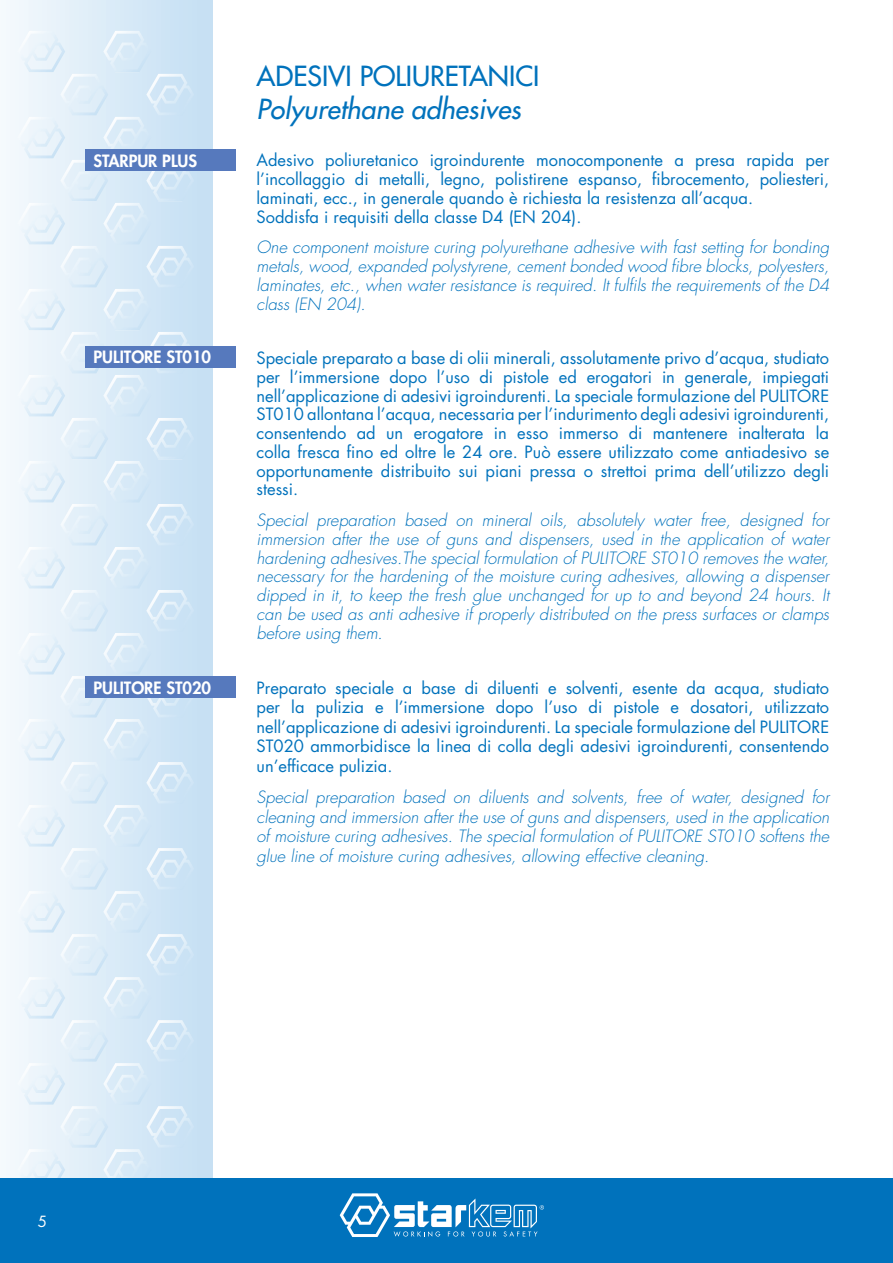
<style>
.page{position:relative;width:893px;height:1263px;background:#fff}
.page>*{position:absolute;margin:0;border:0;box-sizing:border-box;transform-origin:0 0}
.t1{font:italic 500 27px "Futura Std";color:#0072bc}
.t2{font:500 27px "Futura Std";color:#0072bc}
.t3{font:16.5px/18.8px "Futura Std";color:#0072bc;text-align:justify}
.t4{font:italic 300 16.5px/18.8px "Futura Std";color:#0072bc;text-align:justify}
.t5{font:800 16.5px "Futura Std";color:#fff}
.t6{font:15px "Futura Std";color:#fff}
</style>
<div class="page">
<hr style="left:892px;top:0;width:1px;height:1263px;background:#f8fafd">
<div style="left:0;top:0;width:25px;height:1263px;background:#f6fafd"></div>
<div style="left:15px;top:0;width:28px;height:1263px;background:#f2f8fc"></div>
<div style="left:29px;top:0;width:28px;height:1263px;background:#eef5fb"></div>
<div style="left:47px;top:0;width:28px;height:1263px;background:#eaf3fa"></div>
<div style="left:65px;top:0;width:28px;height:1263px;background:#e6f1f9"></div>
<div style="left:79px;top:0;width:28px;height:1263px;background:#e2eff9"></div>
<div style="left:97px;top:0;width:28px;height:1263px;background:#deedf8"></div>
<div style="left:111px;top:0;width:28px;height:1263px;background:#daebf8"></div>
<div style="left:129px;top:0;width:28px;height:1263px;background:#d6e9f7"></div>
<div style="left:147px;top:0;width:28px;height:1263px;background:#d2e6f6"></div>
<div style="left:161px;top:0;width:28px;height:1263px;background:#cee4f5"></div>
<div style="left:179px;top:0;width:28px;height:1263px;background:#cae2f5"></div>
<div style="left:197px;top:0;width:15px;height:1263px;background:#c7e0f3"></div>
<img style="left:25px;top:31px;width:40px;height:41px">
<img style="left:61px;top:74px;width:47px;height:41px">
<img style="left:103px;top:31px;width:44px;height:41px">
<img style="left:146px;top:74px;width:45px;height:41px">
<img style="left:25px;top:117px;width:40px;height:41px">
<img style="left:61px;top:160px;width:47px;height:41px">
<img style="left:103px;top:117px;width:48px;height:33px">
<img style="left:146px;top:171px;width:45px;height:29px">
<img style="left:25px;top:203px;width:40px;height:41px">
<img style="left:61px;top:246px;width:47px;height:41px">
<img style="left:103px;top:203px;width:44px;height:41px">
<img style="left:146px;top:246px;width:44px;height:41px">
<img style="left:25px;top:289px;width:40px;height:41px">
<img style="left:61px;top:332px;width:47px;height:41px">
<img style="left:103px;top:289px;width:44px;height:41px">
<img style="left:146px;top:332px;width:48px;height:41px">
<img style="left:25px;top:375px;width:40px;height:41px">
<img style="left:61px;top:418px;width:47px;height:41px">
<img style="left:103px;top:375px;width:44px;height:41px">
<img style="left:146px;top:418px;width:45px;height:40px">
<img style="left:25px;top:461px;width:40px;height:41px">
<img style="left:61px;top:504px;width:47px;height:41px">
<img style="left:103px;top:461px;width:44px;height:41px">
<img style="left:146px;top:504px;width:44px;height:41px">
<img style="left:25px;top:547px;width:40px;height:41px">
<img style="left:61px;top:590px;width:47px;height:41px">
<img style="left:103px;top:547px;width:43px;height:41px">
<img style="left:146px;top:590px;width:44px;height:41px">
<img style="left:25px;top:633px;width:40px;height:41px">
<img style="left:61px;top:676px;width:47px;height:41px">
<img style="left:104px;top:633px;width:43px;height:41px">
<img style="left:146px;top:676px;width:48px;height:41px">
<img style="left:25px;top:719px;width:40px;height:41px">
<img style="left:61px;top:762px;width:47px;height:41px">
<img style="left:104px;top:719px;width:43px;height:41px">
<img style="left:146px;top:762px;width:44px;height:41px">
<img style="left:25px;top:805px;width:40px;height:41px">
<img style="left:61px;top:848px;width:47px;height:41px">
<img style="left:104px;top:805px;width:42px;height:41px">
<img style="left:146px;top:848px;width:44px;height:41px">
<img style="left:24px;top:891px;width:41px;height:41px">
<img style="left:61px;top:934px;width:47px;height:41px">
<img style="left:104px;top:891px;width:43px;height:41px">
<img style="left:146px;top:934px;width:44px;height:41px">
<img style="left:24px;top:977px;width:41px;height:41px">
<img style="left:61px;top:1020px;width:47px;height:41px">
<img style="left:104px;top:977px;width:43px;height:41px">
<img style="left:146px;top:1020px;width:44px;height:41px">
<img style="left:25px;top:1063px;width:40px;height:41px">
<img style="left:61px;top:1106px;width:47px;height:41px">
<img style="left:104px;top:1063px;width:42px;height:41px">
<img style="left:146px;top:1106px;width:44px;height:41px">
<img style="left:17px;top:1149px;width:48px;height:30px">
<img style="left:103px;top:1149px;width:48px;height:30px">
<hr style="left:892px;top:1179px;width:1px;height:84px;background:#0072bc">
<div style="left:0;top:1179px;width:892px;height:84px;background:#0072bc"></div>
<svg style="left:340px;top:1193px;width:204px;height:44px"></svg>
<div style="left:85px;top:150px;width:150px;height:21px;background:#5679bd"></div>
<div style="left:85px;top:346px;width:150px;height:21px;background:#5679bd"></div>
<div style="left:85px;top:677px;width:150px;height:21px;background:#5679bd"></div>
<p class="t5" style="left:94px;top:150px;width:105px">STARPUR PLUS</p>
<p class="t5" style="left:94px;top:346px;width:119px">PULITORE ST010</p>
<h1 class="t2" style="left:257px;top:59px;width:284px">ADESIVI POLIURETANICI</h1>
<h1 class="t1" style="left:257px;top:92px;width:266px">Polyurethane adhesives</h1>
<p class="t3" style="left:257px;top:151px;width:574px;text-align:left">Adesivo poliuretanico igroindurente monocomponente a presa rapida per l’incollaggio di metalli, legno, polistirene espanso, fibrocemento, poliesteri, laminati, ecc., in generale quando è richiesta la resistenza all’acqua.<br>Soddisfa i requisiti della classe D4 (EN 204).</p>
<p class="t4" style="left:257px;top:238px;width:574px">One component moisture curing polyurethane adhesive with fast setting for bonding metals, wood, expanded polystyrene, cement bonded wood fibre blocks, polyesters, laminates, etc., when water resistance is required. It fulfils the requirements of the D4 class (EN 204).</p>
<p class="t3" style="left:257px;top:349px;width:574px">Speciale preparato a base di olii minerali, assolutamente privo d’acqua, studiato per l’immersione dopo l’uso di pistole ed erogatori in generale, impiegati nell’applicazione di adesivi igroindurenti. La speciale formulazione del PULITORE ST010 allontana l’acqua, necessaria per l’indurimento degli adesivi igroindurenti, consentendo ad un erogatore in esso immerso di mantenere inalterata la colla fresca fino ed oltre le 24 ore. Può essere utilizzato come antiadesivo se opportunamente distribuito sui piani pressa o strettoi prima dell’utilizzo degli stessi.</p>
<p class="t4" style="left:257px;top:511px;width:574px">Special preparation based on mineral oils, absolutely water free, designed for immersion after the use of guns and dispensers, used in the application of water hardening adhesives.The special formulation of PULITORE ST010 removes the water, necessary for the hardening of the moisture curing adhesives, allowing a dispenser dipped in it, to keep the fresh glue unchanged for up to and beyond 24 hours. It can be used as anti adhesive if properly distributed on the press surfaces or clamps before using them.</p>
<p class="t5" style="left:94px;top:677px;width:119px">PULITORE ST020</p>
<p class="t3" style="left:257px;top:678px;width:574px;line-height:19.5px">Preparato speciale a base di diluenti e solventi, esente da acqua, studiato per la pulizia e l’immersione dopo l’uso di pistole e dosatori, utilizzato nell’applicazione di adesivi igroindurenti. La speciale formulazione del PULITORE ST020 ammorbidisce la linea di colla degli adesivi igroindurenti, consentendo un’efficace pulizia.</p>
<p class="t4" style="left:257px;top:788px;width:574px;line-height:19.5px">Special preparation based on diluents and solvents, free of water, designed for cleaning and immersion after the use of guns and dispensers, used in the application of moisture curing adhesives. The special formulation of PULITORE ST010 softens the glue line of moisture curing adhesives, allowing effective cleaning.</p>
<p class="t6" style="left:38px;top:1211px;width:11px">5</p>
</div>
